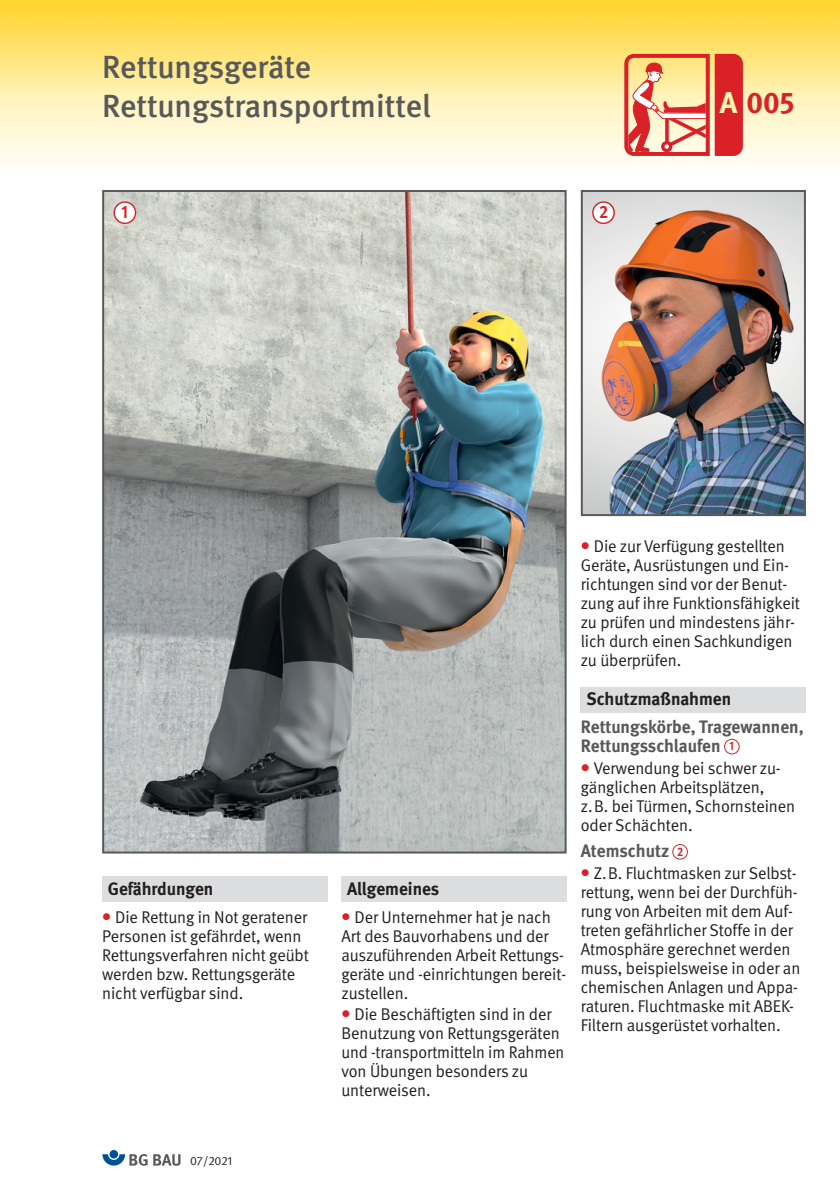
<style>
.page{position:relative;width:840px;height:1191px;background:#fff}
.page>*{position:absolute;margin:0;border:0;box-sizing:border-box;transform-origin:0 0}
.t1{font:500 32px/39px "DGUV Meta";color:#58595b}
.t2{font:700 30px "DGUV Meta";color:#da2128}
.t3{font:700 18px/19px "DGUV Meta";color:#58595b}
.t4{font:700 18px "DGUV Meta";color:#231f20}
.t5{font:700 18px "DGUV Meta";color:#da2128;scale:.9 1}
.t6{font:17px/19px "DGUV Meta";letter-spacing:-.005em;color:#231f20}
.t7{font:700 12.4px "DGUV Meta";color:#da2128;scale:.9 1}
.t8{font:12px "DGUV Meta";letter-spacing:-.005em;color:#231f20}
.s1{color:#fff9ae}
.s2{color:#da2128}
</style>
<div class="page">
<svg style="left:0;top:96px;width:839px;height:70px"></svg>
<img style="left:0;top:0;width:839px;height:96px">
<svg style="left:624px;top:54px;width:44px;height:102px"></svg>
<div style="left:714px;top:54px;width:28px;height:102px;background:#da2128"></div>
<div style="left:102px;top:876px;width:225px;height:25px;background:#dcddde"></div>
<div style="left:341px;top:876px;width:225px;height:25px;background:#dcddde"></div>
<div style="left:580px;top:687px;width:225px;height:25px;background:#dcddde"></div>
<svg style="left:723px;top:739px;width:16px;height:15px"></svg>
<div style="left:724px;top:740px;width:14px;height:13px;background:#fff;border-radius:50%"></div>
<svg style="left:672px;top:844px;width:15px;height:15px"></svg>
<div style="left:673px;top:845px;width:13px;height:13px;background:#fff;border-radius:50%"></div>
<div style="left:109px;top:1150px;width:9px;height:8px;background:#00519c;border-radius:50%"></div>
<svg style="left:102px;top:1154px;width:45px;height:11px"></svg>
<svg style="left:153px;top:1154px;width:27px;height:11px"></svg>
<img style="left:583px;top:193px;width:219px;height:320px">
<div style="left:580px;top:190px;width:225px;height:326px;border:2px solid #58595b"></div>
<svg style="left:592px;top:201px;width:22px;height:23px"></svg>
<div style="left:593px;top:203px;width:20px;height:20px;background:#fff;border-radius:50%"></div>
<img style="left:105px;top:193px;width:458px;height:657px">
<div style="left:102px;top:190px;width:464px;height:663px;border:2px solid #58595b"></div>
<svg style="left:113px;top:201px;width:23px;height:23px"></svg>
<div style="left:115px;top:203px;width:20px;height:20px;background:#fff;border-radius:50%"></div>
<h1 class="t1" style="left:102px;top:47px;width:330px">Rettungsgeräte<br>Rettungstransportmittel</h1>
<p class="t5" style="left:121px;top:205px;width:9px">1</p>
<p class="t5" style="left:599px;top:205px;width:12px">2</p>
<h2 class="t2" style="left:719px;top:90px;width:76px"><span class="s1">A</span> 005</h2>
<p class="t4" style="left:108px;top:882px;width:107px">Gefährdungen</p>
<p class="t6" style="left:102px;top:909px;width:208px"><span class="s2">●</span> Die Rettung in Not geratener<br>Personen ist gefährdet, wenn<br>Rettungsverfahren nicht geübt werden bzw. Rettungsgeräte nicht verfügbar sind.</p>
<p class="t8" style="left:190px;top:1156px;width:44px">07/2021</p>
<p class="t4" style="left:347px;top:882px;width:94px">Allgemeines</p>
<p class="t6" style="left:341px;top:909px;width:226px"><span class="s2">●</span> Der Unternehmer hat je nach<br>Art des Bauvorhabens und der auszuführenden Arbeit Rettungs - geräte und -einrichtungen bereit&shy;zustellen.</p>
<p class="t6" style="left:341px;top:1005px;width:224px"><span class="s2">●</span> Die Beschäftigten sind in der<br>Benutzung von Rettungsgeräten und -transportmitteln im Rahmen von Übungen besonders zu unterweisen.</p>
<p class="t6" style="left:580px;top:537px;width:221px"><span class="s2">●</span> Die zur Verfügung gestellten<br>Geräte, Ausrüstungen und Ein&shy;richtungen sind vor der Benut&shy;zung auf ihre Funktionsfähigkeit zu prüfen und mindestens jähr&shy;lich durch einen Sachkundigen zu über prüfen.</p>
<p class="t4" style="left:586px;top:692px;width:146px">Schutzmaßnahmen</p>
<p class="t3" style="left:580px;top:718px;width:224px">Rettungskörbe, Tragewannen,<br>Rettungsschlaufen</p>
<p class="t6" style="left:580px;top:759px;width:216px"><span class="s2">●</span> Verwendung bei schwer zu&shy;gänglichen Arbeitsplätzen, z.B. bei Türmen, Schornsteinen oder Schächten.</p>
<p class="t3" style="left:580px;top:842px;width:90px">Atemschutz</p>
<p class="t6" style="left:580px;top:865px;width:221px"><span class="s2">●</span> Z.B. Fluchtmasken zur Selbst - rettung, wenn bei der Durchfüh&shy;rung von Arbeiten mit dem Auf&shy;treten gefährlicher Stoffe in der<br>Atmosphäre gerechnet werden muss, beispielsweise in oder an chemischen Anlagen und Appa&shy;raturen. Fluchtmaske mit ABEK-<br>Filtern ausgerüstet vorhalten.</p>
<p class="t7" style="left:729px;top:741px;width:7px">1</p>
<p class="t7" style="left:676px;top:846px;width:8px">2</p>
</div>
